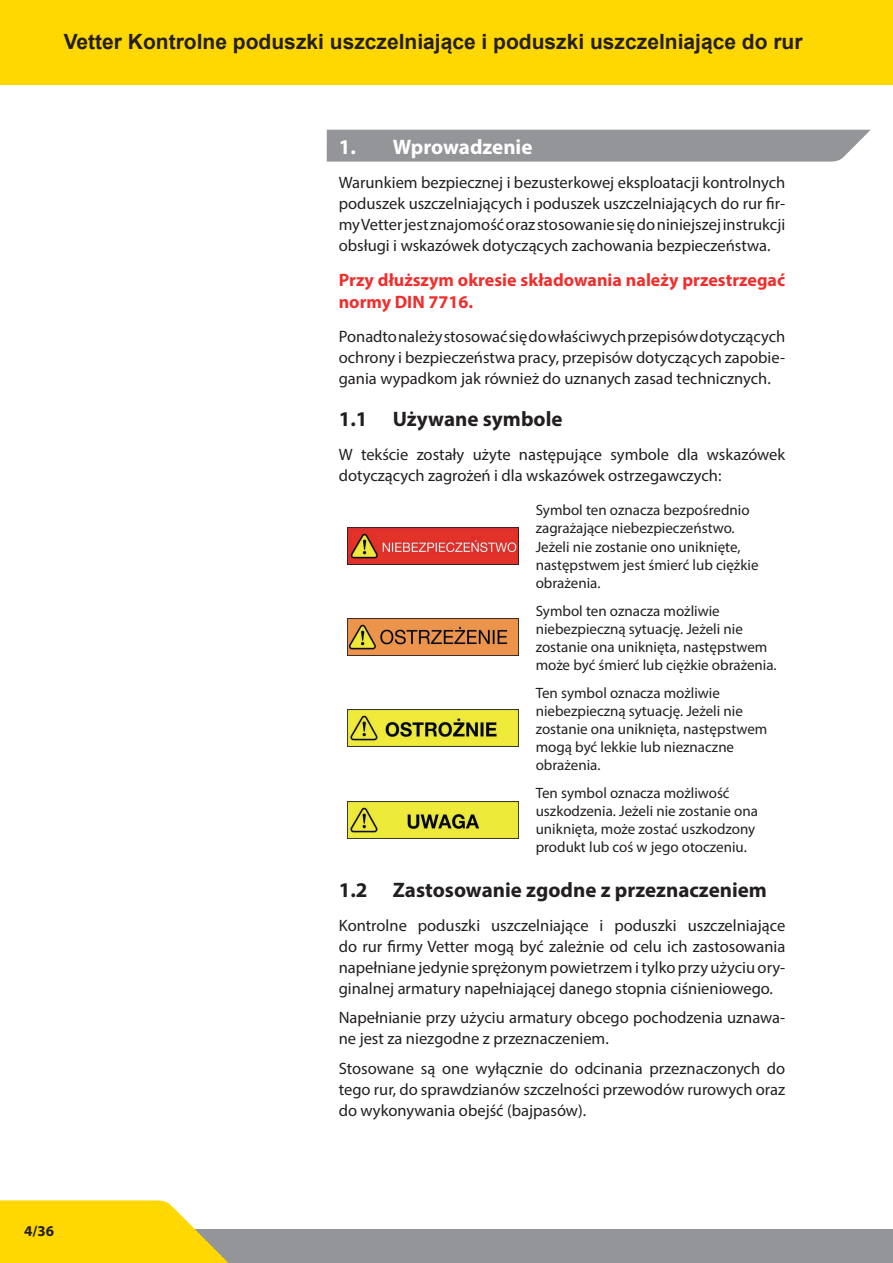
<style>
.page{position:relative;width:893px;height:1263px;background:#fff}
.page>*{position:absolute;margin:0;border:0;box-sizing:border-box;transform-origin:0 0}
.t1{font:700 21px "Arial";color:#231f20}
.t2{font:700 21px "Myriad Pro";color:#231f20}
.t3{font:700 21px "Myriad Pro";color:#fff}
.t4{font:700 18px/22.5px "Myriad Pro";color:#ee2f2d}
.t5{font:16.5px/21px "Myriad Pro";color:#231f20;text-align:justify}
.t6{font:15px/18px "Myriad Pro";color:#231f20}
.t7{font:700 15px "Myriad Pro";color:#231f20}
</style>
<div class="page">
<div style="left:0;top:1229px;width:893px;height:34px;background:#939598"></div>
<div style="left:0;top:0;width:893px;height:85px;background:#ffd801"></div>
<svg style="left:0;top:1200px;width:229px;height:63px"></svg>
<div style="left:327px;top:130px;width:544px;height:32px;background:#939598"></div>
<img style="left:348px;top:527px;width:170px;height:37px">
<img style="left:348px;top:619px;width:170px;height:36px">
<img style="left:348px;top:710px;width:170px;height:37px">
<img style="left:348px;top:801px;width:170px;height:37px">
<p class="t1" style="left:64px;top:27px;width:740px">Vetter Kontrolne poduszki uszczelniające i poduszki uszczelniające do rur</p>
<p class="t3" style="left:339px;top:133px;width:195px">1. Wprowadzenie</p>
<p class="t5" style="left:339px;top:171px;width:448px">Warunkiem bezpiecznej i bezusterkowej eksploatacji kontrolnych poduszek uszczelniających i poduszek uszczelniających do rur fir&shy;my Vetter jest znajomość oraz stosowanie się do niniejszej instrukcji obsługi i wskazówek dotyczących zachowania bezpieczeństwa.</p>
<p class="t4" style="left:339px;top:268px;width:448px">Przy dłuższym okresie składowania należy przestrzegać normy DIN 7716.</p>
<p class="t5" style="left:339px;top:326px;width:448px">Ponadto należy stosować się do właściwych przepisów dotyczących ochrony i bezpieczeństwa pracy, przepisów dotyczących zapobie&shy;gania wypadkom jak również do uznanych zasad technicznych.</p>
<p class="t2" style="left:339px;top:406px;width:225px">1.1 Używane symbole</p>
<p class="t5" style="left:339px;top:444px;width:448px">W tekście zostały użyte następujące symbole dla wskazówek dotyczących zagrożeń i dla wskazówek ostrzegawczych:</p>
<p class="t6" style="left:536px;top:501px;width:224px">Symbol ten oznacza bezpośrednio zagrażające niebezpieczeństwo.<br>Jeżeli nie zostanie ono uniknięte, następstwem jest śmierć lub ciężkie obrażenia.</p>
<p class="t6" style="left:536px;top:601px;width:243px">Symbol ten oznacza możliwie niebezpieczną sytuację. Jeżeli nie zostanie ona uniknięta, następstwem może być śmierć lub ciężkie obrażenia.</p>
<p class="t6" style="left:536px;top:684px;width:233px">Ten symbol oznacza możliwie niebezpieczną sytuację. Jeżeli nie zostanie ona uniknięta, następstwem mogą być lekkie lub nieznaczne obrażenia.</p>
<p class="t6" style="left:536px;top:784px;width:224px">Ten symbol oznacza możliwość uszkodzenia. Jeżeli nie zostanie ona uniknięta, może zostać uszkodzony produkt lub coś w jego otoczeniu.</p>
<p class="t2" style="left:339px;top:876px;width:430px">1.2 Zastosowanie zgodne z przeznaczeniem</p>
<p class="t5" style="left:339px;top:914px;width:448px">Kontrolne poduszki uszczelniające i poduszki uszczelniające do rur firmy Vetter mogą być zależnie od celu ich zastosowania napełniane jedynie sprężonym powietrzem i tylko przy użyciu ory&shy;ginalnej armatury napełniającej danego stopnia ciśnieniowego.</p>
<p class="t5" style="left:339px;top:1007px;width:448px">Napełnianie przy użyciu armatury obcego pochodzenia uznawa&shy;ne jest za niezgodne z przeznaczeniem.</p>
<p class="t5" style="left:339px;top:1057px;width:448px">Stosowane są one wyłącznie do odcinania przeznaczonych do tego rur, do sprawdzianów szczelności przewodów rurowych oraz do wykonywania obejść (bajpasów).</p>
<p class="t7" style="left:24px;top:1221px;width:31px">4/36</p>
</div>
